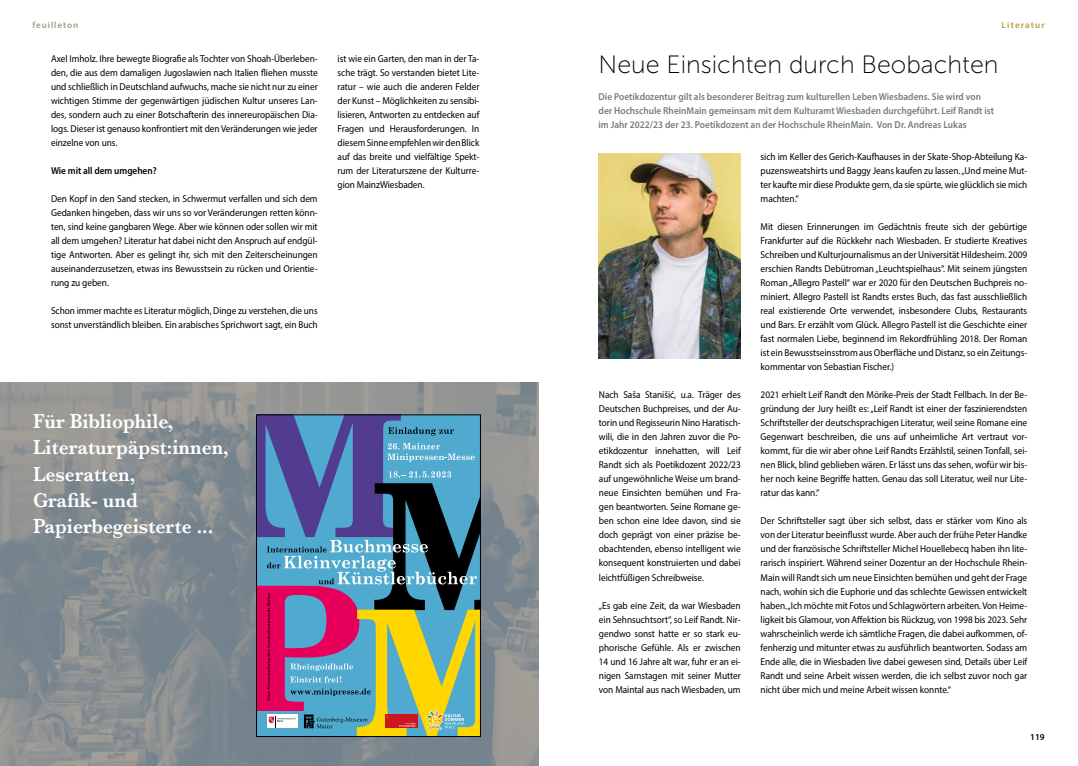
<style>
.page{position:relative;width:1078px;height:766px;background:#fff}
.page>*{position:absolute;margin:0;border:0;box-sizing:border-box;transform-origin:0 0}
.t1{font:25px "Museo Sans 100";color:#000}
.t2{font:600 21px/26px "Baskerville";color:#fff;scale:.93 1}
.t3{font:10px/14px "Myriad Pro";letter-spacing:-.005em;color:#000;text-align:justify;scale:.93 1}
.t4{font:600 10px/14px "Myriad Pro";letter-spacing:.005em;color:#737c82;scale:.93 1}
.t5{font:600 10px "Myriad Pro";letter-spacing:-.005em;color:#000;scale:.93 1}
.t6{font:600 9px "Myriad Pro";letter-spacing:.1em;color:#93a184}
.t7{font:600 9px "Myriad Pro";letter-spacing:.13em;color:#b99d42}
.t8{font:600 9px "Myriad Pro";color:#000}
</style>
<div class="page">
<img style="left:598px;top:153px;width:142px;height:205px">
<img style="left:0;top:382px;width:539px;height:383px">
<svg style="left:258px;top:416px;width:220px;height:318px;background:#6e8093"></svg>
<div style="left:256px;top:414px;width:224px;height:322px;border:1px solid #000"></div>
<p class="t6" style="left:33px;top:19px;width:47px">feuilleton</p>
<p class="t7" style="left:1001px;top:19px;width:44px">Literatur</p>
<p class="t3" style="left:51px;top:52px;width:288px">Axel Imholz. Ihre bewegte Biografie als Tochter von Shoah-Überleben&shy;den, die aus dem damaligen Jugoslawien nach Italien fliehen musste und schließlich in Deutschland aufwuchs, mache sie nicht nur zu einer wichtigen Stimme der gegenwärtigen jüdischen Kultur unseres Lan&shy;des, sondern auch zu einer Botschafterin des innereuropäischen Dia&shy;logs. Dieser ist genauso konfrontiert mit den Veränderungen wie jeder einzelne von uns.</p>
<p class="t5" style="left:51px;top:164px;width:115px">Wie mit all dem umgehen?</p>
<p class="t3" style="left:51px;top:192px;width:288px">Den Kopf in den Sand stecken, in Schwermut verfallen und sich dem Gedanken hingeben, dass wir uns so vor Veränderungen retten könn&shy;ten, sind keine gangbaren Wege. Aber wie können oder sollen wir mit all dem umgehen? Literatur hat dabei nicht den Anspruch auf endgül&shy;tige Antworten. Aber es gelingt ihr, sich mit den Zeiterscheinungen auseinanderzusetzen, etwas ins Bewusstsein zu rücken und Orientie&shy;rung zu geben.</p>
<p class="t3" style="left:51px;top:304px;width:288px">Schon immer machte es Literatur möglich, Dinge zu verstehen, die uns sonst unverständlich bleiben. Ein arabisches Sprichwort sagt, ein Buch</p>
<p class="t3" style="left:337px;top:52px;width:154px">ist wie ein Garten, den man in der Ta&shy;sche trägt. So verstanden bietet Lite&shy;ratur – wie auch die anderen Felder der Kunst – Möglichkeiten zu sensibi&shy;lisieren, Antworten zu entdecken auf Fragen und Herausforderungen. In diesem Sinne empfehlen wir den Blick auf das breite und vielfältige Spekt&shy;rum der Literaturszene der Kulturre&shy;gion MainzWiesbaden.</p>
<h1 class="t1" style="left:598px;top:51px;width:401px">Neue Einsichten durch Beobachten</h1>
<p class="t4" style="left:598px;top:89px;width:426px">Die Poetikdozentur gilt als besonderer Beitrag zum kulturellen Leben Wiesbadens. Sie wird von der Hochschule RheinMain gemeinsam mit dem Kulturamt Wiesbaden durchgeführt. Leif Randt ist im Jahr 2022/23 der 23. Poetikdozent an der Hochschule RheinMain. Von Dr. Andreas Lukas</p>
<p class="t3" style="left:760px;top:150px;width:288px">sich im Keller des Gerich-Kaufhauses in der Skate-Shop-Abteilung Ka&shy;puzensweatshirts und Baggy Jeans kaufen zu lassen. „Und meine Mut&shy;ter kaufte mir diese Produkte gern, da sie spürte, wie glücklich sie mich machten.“</p>
<p class="t3" style="left:760px;top:220px;width:288px">Mit diesen Erinnerungen im Gedächtnis freute sich der gebürtige Frankfurter auf die Rückkehr nach Wiesbaden. Er studierte Kreatives Schreiben und Kulturjournalismus an der Universität Hildesheim. 2009 erschien Randts Debütroman „Leuchtspielhaus“. Mit seinem jüngsten Roman „Allegro Pastell“ war er 2020 für den Deutschen Buchpreis no&shy;miniert. Allegro Pastell ist Randts erstes Buch, das fast ausschließlich real existierende Orte verwendet, insbesondere Clubs, Restaurants und Bars. Er erzählt vom Glück. Allegro Pastell ist die Geschichte einer fast normalen Liebe, beginnend im Rekordfrühling 2018. Der Roman ist ein Bewusstseinsstrom aus Oberfläche und Distanz, so ein Zeitungs&shy;kommentar von Sebastian Fischer.)</p>
<p class="t3" style="left:760px;top:388px;width:288px">2021 erhielt Leif Randt den Mörike-Preis der Stadt Fellbach. In der Be&shy;gründung der Jury heißt es: „Leif Randt ist einer der faszinierendsten Schriftsteller der deutschsprachigen Literatur, weil seine Romane eine Gegenwart beschreiben, die uns auf unheimliche Art vertraut vor&shy;kommt, für die wir aber ohne Leif Randts Erzählstil, seinen Tonfall, sei&shy;nen Blick, blind geblieben wären. Er lässt uns das sehen, wofür wir bis&shy;her noch keine Begriffe hatten. Genau das soll Literatur, weil nur Lite&shy;ratur das kann.“</p>
<p class="t3" style="left:760px;top:514px;width:288px">Der Schriftsteller sagt über sich selbst, dass er stärker vom Kino als von der Literatur beeinflusst wurde. Aber auch der frühe Peter Handke und der französische Schriftsteller Michel Houellebecq haben ihn lite&shy;rarisch inspiriert. Während seiner Dozentur an der Hochschule Rhein-Main will Randt sich um neue Einsichten bemühen und geht der Frage nach, wohin sich die Euphorie und das schlechte Gewissen entwickelt haben. „Ich möchte mit Fotos und Schlagwörtern arbeiten. Von Heime&shy;ligkeit bis Glamour, von Affektion bis Rückzug, von 1998 bis 2023. Sehr wahrscheinlich werde ich sämtliche Fragen, die dabei aufkommen, of&shy;fenherzig und mitunter etwas zu ausführlich beantworten. Sodass am Ende alle, die in Wiesbaden live dabei gewesen sind, Details über Leif Randt und seine Arbeit wissen werden, die ich selbst zuvor noch gar nicht über mich und meine Arbeit wissen konnte.“</p>
<p class="t3" style="left:598px;top:388px;width:154px">Nach Saša Stanišić, u.a. Träger des Deutschen Buchpreises, und der Au&shy;torin und Regisseurin Nino Haratisch&shy;wili, die in den Jahren zuvor die Po&shy;etikdozentur innehatten, will Leif Randt sich als Poetikdozent 2022/23 auf ungewöhnliche Weise um brand&shy;neue Einsichten bemühen und Fra&shy;gen beantworten. Seine Romane ge&shy;ben schon eine Idee davon, sind sie doch geprägt von einer präzise be&shy;obachtenden, ebenso intelligent wie konsequent konstruierten und dabei leichtfüßigen Schreibweise.</p>
<p class="t3" style="left:598px;top:598px;width:154px">„Es gab eine Zeit, da war Wiesbaden ein Sehnsuchtsort“, so Leif Randt. Nir&shy;gendwo sonst hatte er so stark eu&shy;phorische Gefühle. Als er zwischen 14 und 16 Jahre alt war, fuhr er an ei&shy;nigen Samstagen mit seiner Mutter von Maintal aus nach Wiesbaden, um</p>
<h2 class="t2" style="left:33px;top:408px;width:212px">Für Bibliophile,<br>Literaturpäpst:innen,<br>Leseratten,<br>Grafik- und<br>Papierbegeisterte ...</h2>
<p class="t8" style="left:1029px;top:731px;width:16px">119</p>
</div>
